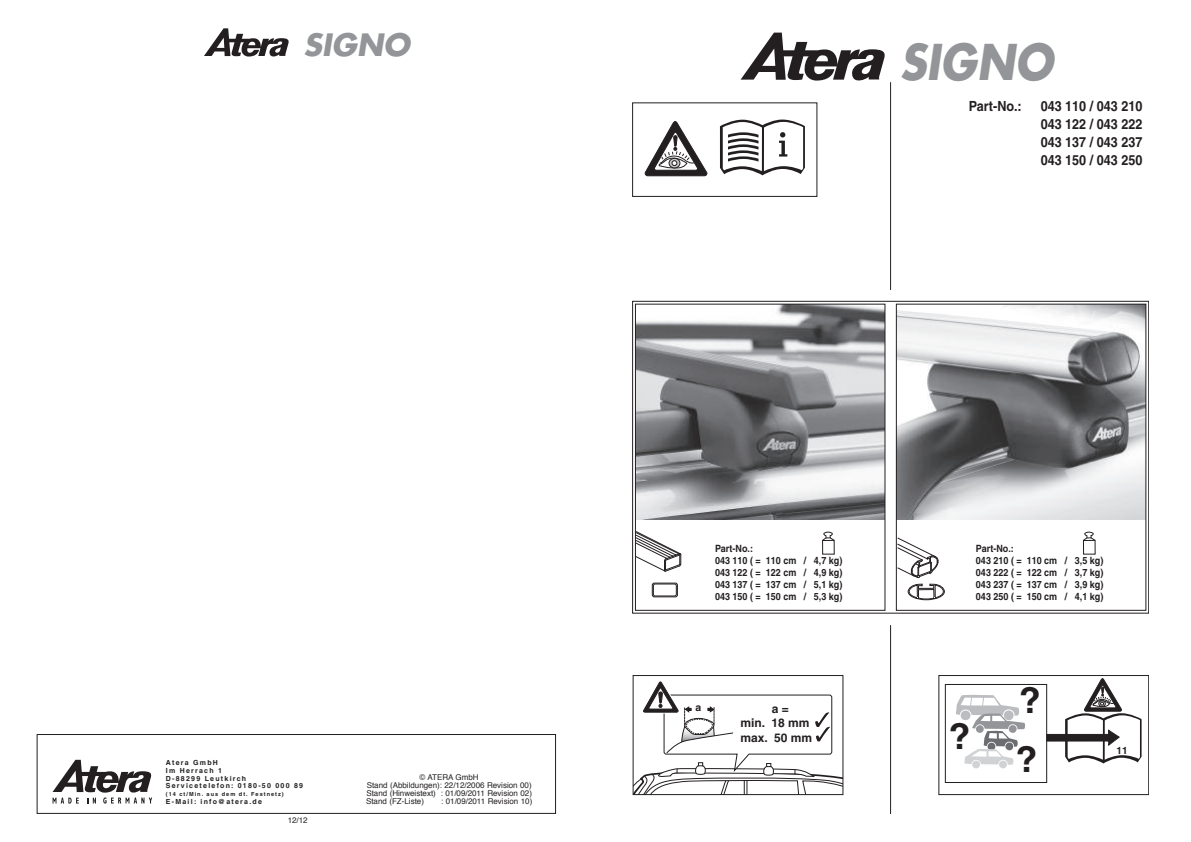
<style>
.page{position:relative;width:1191px;height:842px;background:#fff}
.page>*{position:absolute;margin:0;border:0;box-sizing:border-box;transform-origin:0 0}
.t1{font:italic 700 48px "Futura";color:#939598;scale:.9 1}
.t2{font:700 36px "Helvetica";color:#231f20}
.t3{font:italic 700 30px "Futura";color:#939598}
.t4{font:700 14px/18px "Helvetica";color:#231f20;text-align:justify;scale:.9 1}
.t5{font:700 12px/14.4px "Helvetica";color:#231f20}
.t6{font:700 10.4px "Helvetica";color:#231f20}
.t7{font:700 10px/12px "Helvetica";color:#231f20;scale:.9 1}
.t8{font:700 10px "Helvetica";color:#231f20}
.t9{font:8px/8px "Helvetica";color:#231f20}
.t10{font:700 7px/7.7px "Helvetica";letter-spacing:.18em;color:#231f20}
.t11{font:700 5.6px "Helvetica";letter-spacing:.18em;color:#231f20}
</style>
<div class="page">
<div style="left:37px;top:734px;width:519px;height:80px;border:1px solid #231f20"></div>
<svg style="left:204px;top:28px;width:85px;height:29px"></svg>
<svg style="left:53px;top:760px;width:99px;height:43px"></svg>
<hr style="left:890px;top:82px;width:1px;height:208px;background:#231f20">
<svg style="left:740px;top:33px;width:145px;height:48px"></svg>
<hr style="left:890px;top:625px;width:1px;height:189px;background:#231f20">
<svg style="left:720px;top:120px;width:85px;height:55px"></svg>
<svg style="left:645px;top:121px;width:62px;height:55px"></svg>
<div style="left:632px;top:103px;width:185px;height:94px;border:1px solid #231f20"></div>
<div style="left:632px;top:301px;width:517px;height:312px;border:1px solid #231f20"></div>
<img style="left:637px;top:306px;width:246px;height:214px">
<div style="left:635px;top:304px;width:250px;height:307px;border:1px solid #231f20"></div>
<div style="left:652px;top:583px;width:25px;height:14px;border:1px solid #231f20;border-radius:2px"></div>
<div style="left:653px;top:584px;width:23px;height:12px;border:1px solid #231f20;border-radius:2px"></div>
<svg style="left:635px;top:531px;width:46px;height:41px"></svg>
<svg style="left:822px;top:532px;width:12px;height:23px"></svg>
<img style="left:898px;top:306px;width:246px;height:214px">
<div style="left:896px;top:304px;width:250px;height:307px;border:1px solid #231f20"></div>
<svg style="left:897px;top:537px;width:41px;height:41px"></svg>
<svg style="left:907px;top:584px;width:38px;height:16px"></svg>
<svg style="left:1083px;top:532px;width:12px;height:23px"></svg>
<div style="left:938px;top:675px;width:211px;height:120px;border:1px solid #231f20"></div>
<div style="left:945px;top:684px;width:102px;height:99px;border:1px solid #231f20"></div>
<svg style="left:1046px;top:678px;width:95px;height:85px"></svg>
<svg style="left:956px;top:695px;width:69px;height:74px"></svg>
<svg style="left:633px;top:679px;width:210px;height:116px"></svg>
<h3 class="t3" style="left:303px;top:23px;width:108px">SIGNO</h3>
<p class="t10" style="left:166px;top:759px;width:139px">Atera GmbH<br>Im Herrach 1<br>D-88299 Leutkirch<br>Servicetelefon: 0180-50 000 89</p>
<p class="t11" style="left:166px;top:792px;width:120px">(14 ct/Min. aus dem dt. Festnetz)</p>
<p class="t10" style="left:166px;top:798px;width:98px">E-Mail: info@atera.de</p>
<p class="t9" style="left:288px;top:817px;width:22px">12/12</p>
<p class="t9" style="left:366px;top:773px;width:167px;text-indent:54px">© ATERA GmbH<br>Stand (Abbildungen): 22/12/2006 Revision 00)<br>Stand (Hinweistext) : 01/09/2011 Revision 02)<br>Stand (FZ-Liste)</p>
<p class="t9" style="left:441px;top:797px;width:93px">: 01/09/2011 Revision 10)</p>
<h1 class="t1" style="left:899px;top:28px;width:172px">SIGNO</h1>
<h3 class="t4" style="left:968px;top:98px;width:60px">Part-No.:</h3>
<h3 class="t4" style="left:1040px;top:98px;width:114px">043 110 / 043 210<br>043 122 / 043 222<br>043 137 / 043 237<br>043 150 / 043 250</h3>
<p class="t7" style="left:715px;top:543px;width:143px">Part-No.:<br>043 110 ( = 110 cm / 4,7 kg)<br>043 122 ( = 122 cm / 4,9 kg)<br>043 137 ( = 137 cm / 5,1 kg)<br>043 150 ( = 150 cm / 5,3 kg)</p>
<p class="t7" style="left:976px;top:543px;width:143px">Part-No.:<br>043 210 ( = 110 cm / 3,5 kg)<br>043 222 ( = 122 cm / 3,7 kg)<br>043 237 ( = 137 cm / 3,9 kg)<br>043 250 ( = 150 cm / 4,1 kg)</p>
<p class="t6" style="left:695px;top:704px;width:7px">a</p>
<p class="t5" style="left:740px;top:703px;width:73px;text-indent:31px">a = min. 18 mm max. 50 mm</p>
<h2 class="t2" style="left:948px;top:723px;width:23px">?</h2>
<h2 class="t2" style="left:1018px;top:687px;width:23px">?</h2>
<h2 class="t2" style="left:1015px;top:746px;width:23px">?</h2>
<p class="t8" style="left:1116px;top:747px;width:13px">11</p>
</div>
